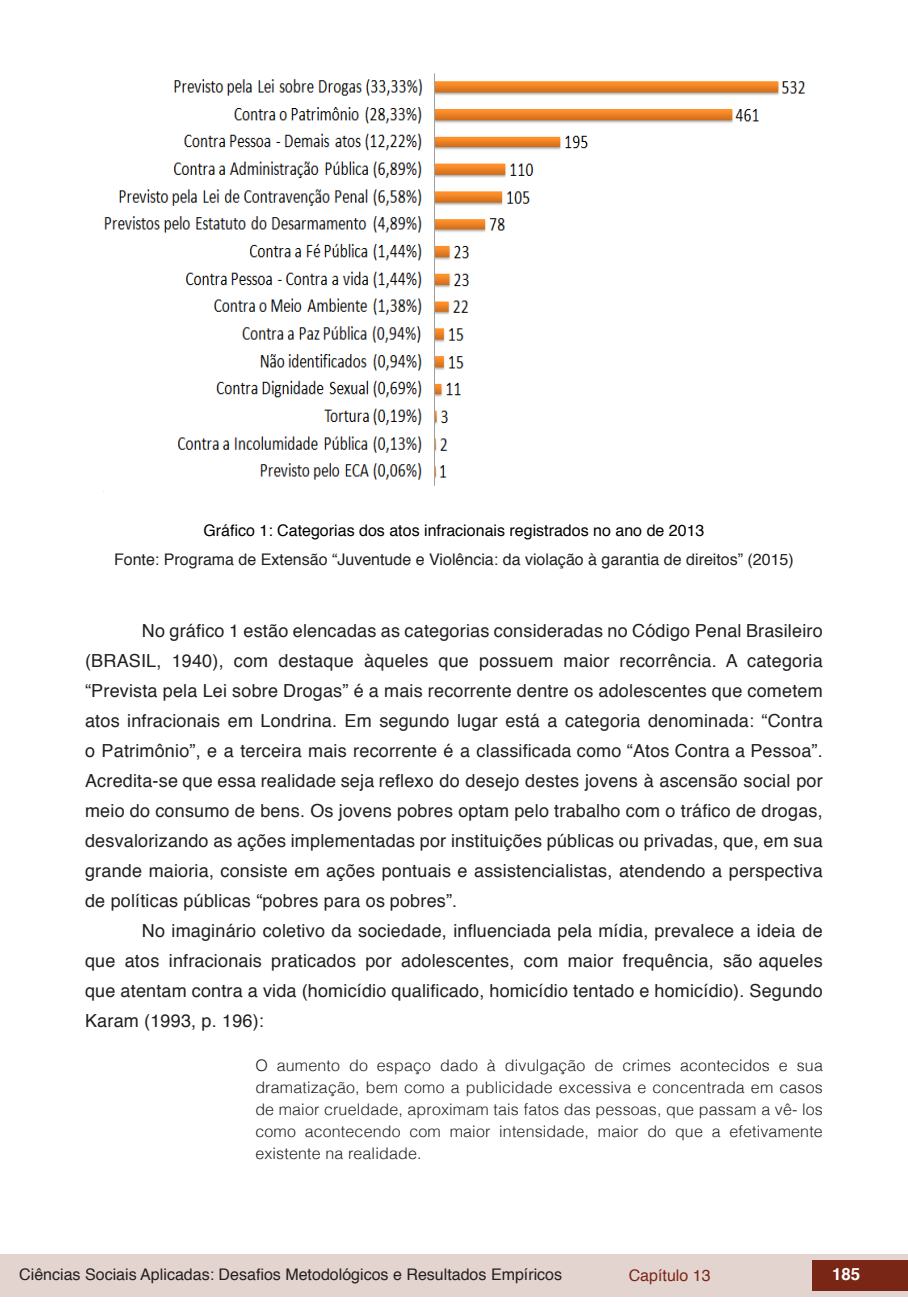
<style>
.page{position:relative;width:908px;height:1304px;background:#fff}
.page>*{position:absolute;margin:0;border:0;box-sizing:border-box;transform-origin:0 0}
.t1{font:18px/30px "Helvetica";letter-spacing:.01em;color:#231f20;text-align:justify}
.t2{font:700 16.8px "Helvetica";color:#fff}
.t3{font:300 16px/22px "Helvetica";letter-spacing:.01em;color:#231f20;text-align:justify}
.t4{font:16px "Helvetica";color:#231f20}
.t5{font:16px "Helvetica";color:#000}
.t6{font:16px "Helvetica";color:#7a2616}
</style>
<div class="page">
<div style="left:0;top:1254px;width:906px;height:43px;background:#e4d4d0"></div>
<div style="left:812px;top:1261px;width:95px;height:30px;background:#7a2616"></div>
<img style="left:104px;top:74px;width:700px;height:412px">
<p class="t5" style="left:203px;top:518px;width:502px">Gráfico 1: Categorias dos atos infracionais registrados no ano de 2013</p>
<p class="t4" style="left:114px;top:547px;width:681px">Fonte: Programa de Extensão “Juventude e Violência: da violação à garantia de direitos” (2015)</p>
<p class="t1" style="left:85px;top:616px;width:738px;text-indent:57px">No gráfico 1 estão elencadas as categorias consideradas no Código Penal Brasileiro (BRASIL, 1940), com destaque àqueles que possuem maior recorrência. A categoria “Prevista pela Lei sobre Drogas” é a mais recorrente dentre os adolescentes que cometem atos infracionais em Londrina. Em segundo lugar está a categoria denominada: “Contra o Patrimônio”, e a terceira mais recorrente é a classificada como “Atos Contra a Pessoa”.<br>Acredita-se que essa realidade seja reflexo do desejo destes jovens à ascensão social por meio do consumo de bens. Os jovens pobres optam pelo trabalho com o tráfico de drogas, desvalorizando as ações implementadas por instituições públicas ou privadas, que, em sua grande maioria, consiste em ações pontuais e assistencialistas, atendendo a perspectiva de políticas públicas “pobres para os pobres”.</p>
<p class="t1" style="left:85px;top:916px;width:738px;text-indent:57px">No imaginário coletivo da sociedade, influenciada pela mídia, prevalece a ideia de que atos infracionais praticados por adolescentes, com maior frequência, são aqueles que atentam contra a vida (homicídio qualificado, homicídio tentado e homicídio). Segundo Karam (1993, p. 196):</p>
<p class="t3" style="left:255px;top:1053px;width:568px">O aumento do espaço dado à divulgação de crimes acontecidos e sua dramatização, bem como a publicidade excessiva e concentrada em casos de maior crueldade, aproximam tais fatos das pessoas, que passam a vê- los como acontecendo com maior intensidade, maior do que a efetivamente existente na realidade.</p>
<p class="t4" style="left:19px;top:1262px;width:544px">Ciências Sociais Aplicadas: Desafios Metodológicos e Resultados Empíricos</p>
<p class="t6" style="left:628px;top:1263px;width:83px">Capítulo 13</p>
<p class="t2" style="left:831px;top:1261px;width:30px">185</p>
</div>
